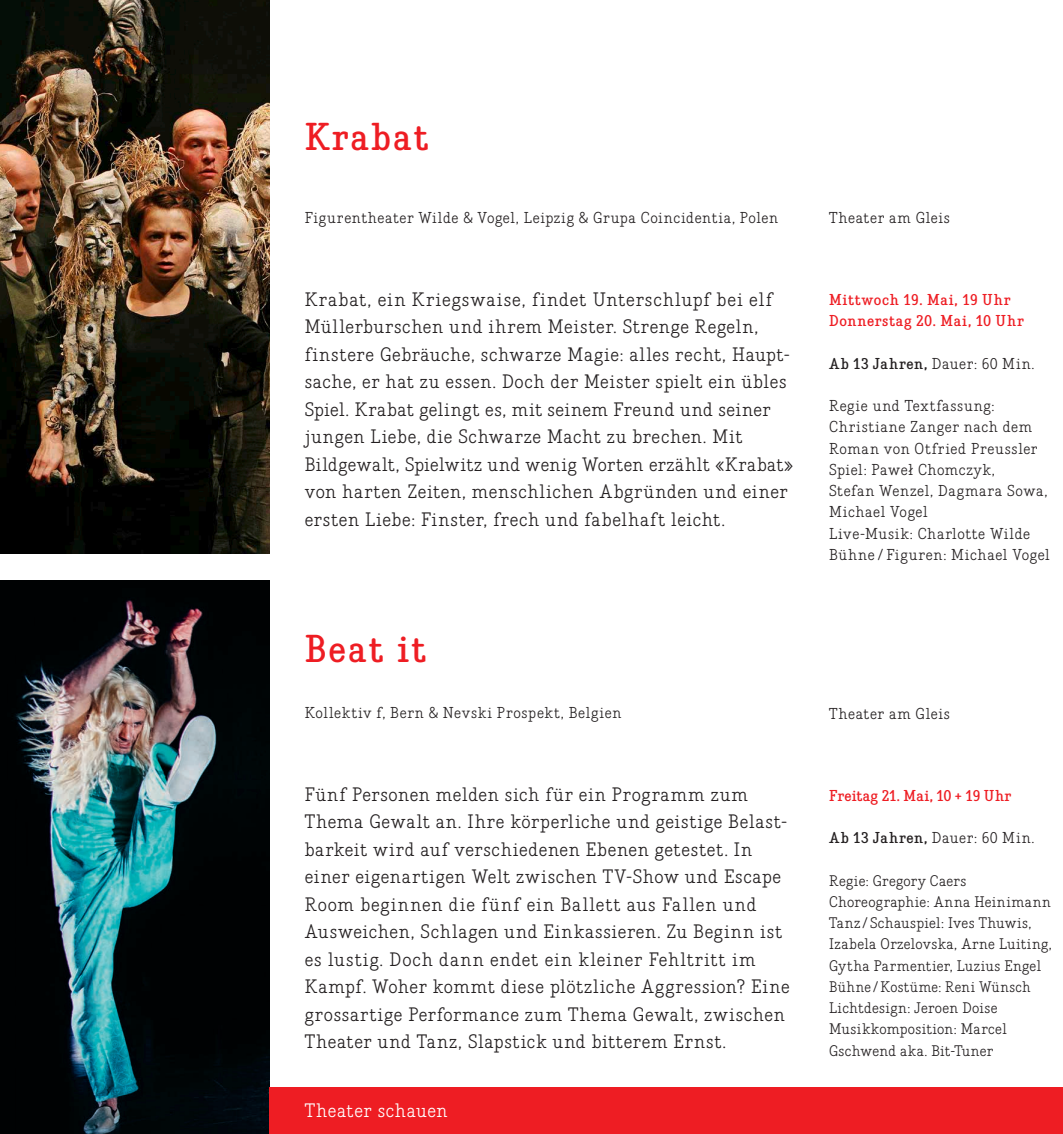
<style>
.page{position:relative;width:1063px;height:1134px;background:#fff}
.page>*{position:absolute;margin:0;border:0;box-sizing:border-box;transform-origin:0 0}
.t1{font:700 40px "Quister";letter-spacing:.05em;color:#ee1d23}
.t2{font:20px/27.5px "Quister";letter-spacing:.035em;color:#231f20}
.t3{font:20px "Quister";letter-spacing:.025em;color:#fff}
.t4{font:16.25px/21.2px "Quister";letter-spacing:.035em;color:#231f20}
.t5{font:700 16.25px/21.2px "Quister";letter-spacing:.035em;color:#ee1d23}
.t6{font:700 16.25px "Quister";letter-spacing:.01em;color:#ee1d23}
.t7{font:15.75px/21.2px "Quister";letter-spacing:.02em;color:#231f20}
.s1{font-weight:700}
</style>
<div class="page">
<img style="left:0;top:581px;width:269px;height:553px">
<div style="left:269px;top:1088px;width:794px;height:46px;background:#ee1d23"></div>
<img style="left:0;top:0;width:269px;height:553px">
<h1 class="t1" style="left:305px;top:113px;width:125px">Krabat</h1>
<p class="t4" style="left:305px;top:208px;width:475px">Figurentheater Wilde &amp; Vogel, Leipzig &amp; Grupa Coincidentia, Polen</p>
<p class="t4" style="left:829px;top:208px;width:122px">Theater am Gleis</p>
<p class="t2" style="left:305px;top:286px;width:490px">Krabat, ein Kriegswaise, findet Unterschlupf bei elf Müllerburschen und ihrem Meister. Strenge Regeln, finstere Gebräuche, schwarze Magie: alles recht, Haupt&shy;sache, er hat zu essen. Doch der Meister spielt ein übles Spiel. Krabat gelingt es, mit seinem Freund und seiner jungen Liebe, die Schwarze Macht zu brechen. Mit Bildgewalt, Spielwitz und wenig Worten erzählt «Krabat» von harten Zeiten, menschlichen Abgründen und einer ersten Liebe: Finster, frech und fabelhaft leicht.</p>
<h1 class="t1" style="left:305px;top:626px;width:123px">Beat it</h1>
<p class="t5" style="left:829px;top:290px;width:196px">Mittwoch 19. Mai, 19 Uhr<br>Donnerstag 20. Mai, 10 Uhr</p>
<p class="t4" style="left:829px;top:354px;width:207px"><span class="s1">Ab 13 Jahren,</span> Dauer: 60 Min.</p>
<p class="t4" style="left:829px;top:396px;width:222px">Regie und Textfassung:<br>Christiane Zanger nach dem<br>Roman von Otfried Preussler<br>Spiel: Paweł Chomczyk,<br>Stefan Wenzel, Dagmara Sowa,<br>Michael Vogel<br>Live-Musik: Charlotte Wilde<br>Bühne / Figuren: Michael Vogel</p>
<p class="t4" style="left:305px;top:703px;width:318px">Kollektiv f, Bern &amp; Nevski Prospekt, Belgien</p>
<p class="t4" style="left:829px;top:704px;width:122px">Theater am Gleis</p>
<p class="t2" style="left:305px;top:782px;width:487px">Fünf Personen melden sich für ein Programm zum Thema Gewalt an. Ihre körperliche und geistige Belast&shy;barkeit wird auf verschiedenen Ebenen getestet. In einer eigenartigen Welt zwischen TV-Show und Escape Room beginnen die fünf ein Ballett aus Fallen und Ausweichen, Schlagen und Einkassieren. Zu Beginn ist es lustig. Doch dann endet ein kleiner Fehltritt im Kampf. Woher kommt diese plötzliche Aggression? Eine grossartige Performance zum Thema Gewalt, zwischen Theater und Tanz, Slapstick und bitterem Ernst.</p>
<p class="t3" style="left:305px;top:1099px;width:144px">Theater schauen</p>
<p class="t6" style="left:829px;top:786px;width:184px">Freitag 21. Mai, 10 + 19 Uhr</p>
<p class="t4" style="left:829px;top:828px;width:207px"><span class="s1">Ab 13 Jahren,</span> Dauer: 60 Min.</p>
<p class="t7" style="left:829px;top:871px;width:224px">Regie: Gregory Caers<br>Choreographie: Anna Heinimann<br>Tanz/Schauspiel: Ives Thuwis,<br>Izabela Orzelovska, Arne Luiting,<br>Gytha Parmentier, Luzius Engel<br>Bühne/Kostüme: Reni Wünsch<br>Lichtdesign: Jeroen Doise<br>Musikkomposition: Marcel<br>Gschwend aka. Bit-Tuner</p>
</div>
